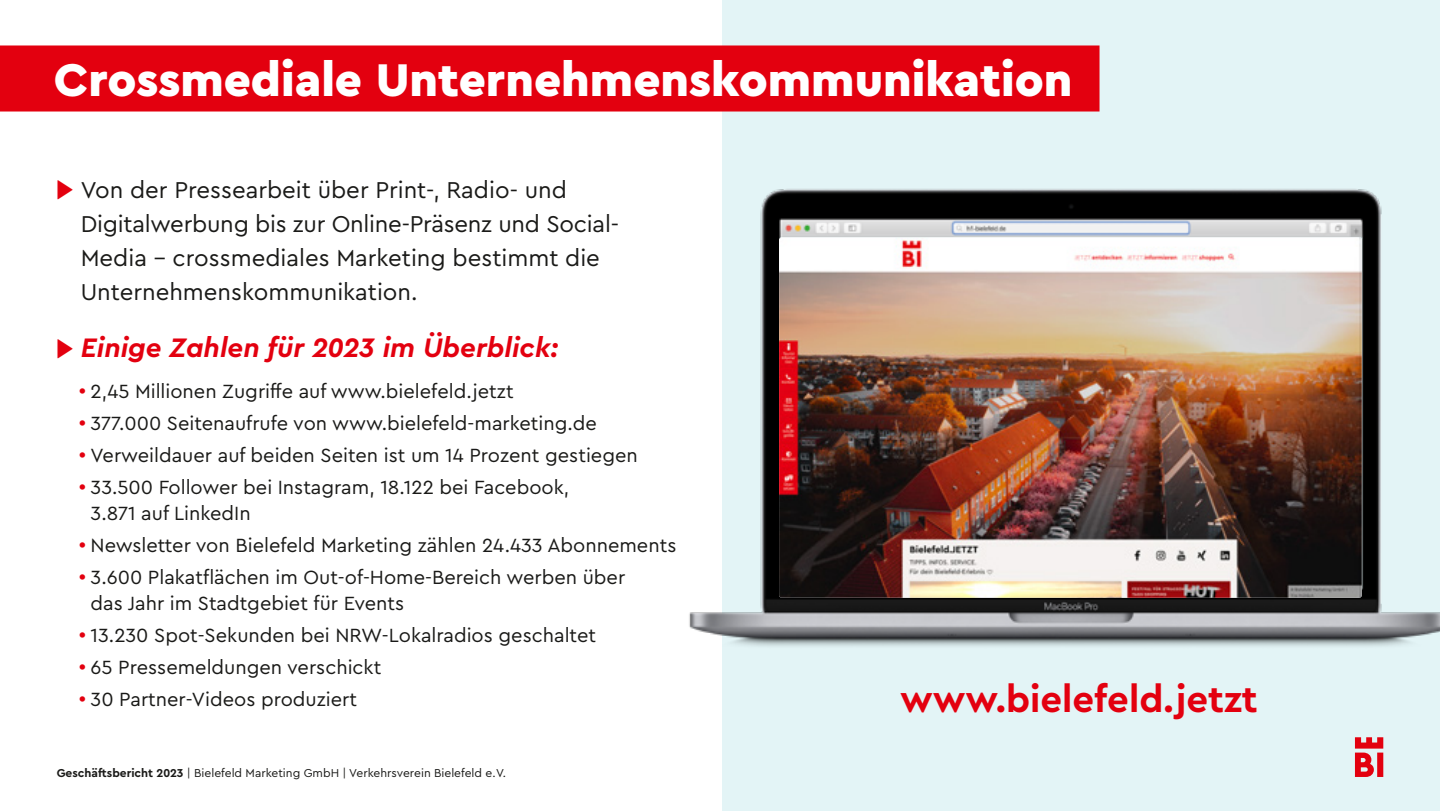
<style>
.page{position:relative;width:1440px;height:811px;background:#fff}
.page>*{position:absolute;margin:0;border:0;box-sizing:border-box;transform-origin:0 0}
.t1{font:900 48px "Cera Bielefeld";color:#fff}
.t2{font:700 38.2px "Cera Bielefeld";color:#e3000f}
.t3{font:italic 700 28px "Cera Bielefeld";color:#e3000f}
.t4{font:24px/34px "Cera Bielefeld";color:#1a1a18}
.t5{font:20px/26px "Cera Bielefeld";color:#1a1a18}
.t6{font:12px "Cera Bielefeld";color:#1a1a18}
.s1{font-weight:700;font-size:28px;color:#e3000f}
.s2{font-style:normal}
.s3{font-family:"Oscine";color:#e3000f}
.s4{font-weight:700}
</style>
<div class="page">
<div style="left:723px;top:0;width:717px;height:811px;background:#e3f4f6"></div>
<img style="left:689px;top:145px;width:751px;height:518px">
<img style="left:779px;top:237px;width:583px;height:360px">
<div style="left:0;top:45px;width:1100px;height:66px;background:#e3000f"></div>
<svg style="left:1355px;top:737px;width:28px;height:40px"></svg>
<h1 class="t1" style="left:54px;top:47px;width:1020px">Crossmediale Unternehmenskommunikation</h1>
<p class="t4" style="left:81px;top:172px;width:540px;text-indent:-26px"><span class="s1">▶</span> Von der Pressearbeit über Print-, Radio- und Digitalwerbung bis zur Online-Präsenz und Social-Media – crossmediales Marketing bestimmt die Unternehmenskommunikation.</p>
<h3 class="t3" style="left:55px;top:329px;width:505px"><span class="s2">▶</span> Einige Zahlen für 2023 im Überblick:</h3>
<p class="t5" style="left:78px;top:377px;width:437px"><span class="s3">•</span> 2,45 Millionen Zugriffe auf www.bielefeld.jetzt</p>
<p class="t5" style="left:78px;top:409px;width:520px"><span class="s3">•</span> 377.000 Seitenaufrufe von www.bielefeld-marketing.de</p>
<p class="t5" style="left:78px;top:441px;width:561px"><span class="s3">•</span> Verweildauer auf beiden Seiten ist um 14 Prozent gestiegen</p>
<p class="t5" style="left:91px;top:473px;width:480px;text-indent:-13px"><span class="s3">•</span> 33.500 Follower bei Instagram, 18.122 bei Facebook,<br>3.871 auf LinkedIn</p>
<p class="t5" style="left:78px;top:531px;width:600px"><span class="s3">•</span> Newsletter von Bielefeld Marketing zählen 24.433 Abonnements</p>
<p class="t5" style="left:91px;top:563px;width:536px;text-indent:-13px"><span class="s3">•</span> 3.600 Plakatflächen im Out-of-Home-Bereich werben über das Jahr im Stadtgebiet für Events</p>
<p class="t5" style="left:78px;top:621px;width:520px"><span class="s3">•</span> 13.230 Spot-Sekunden bei NRW-Lokalradios geschaltet</p>
<p class="t5" style="left:78px;top:653px;width:305px"><span class="s3">•</span> 65 Pressemeldungen verschickt</p>
<p class="t5" style="left:78px;top:685px;width:281px"><span class="s3">•</span> 30 Partner-Videos produziert</p>
<p class="t6" style="left:57px;top:765px;width:451px"><span class="s4">Geschäftsbericht 2023</span> | Bielefeld Marketing GmbH | Verkehrsverein Bielefeld e.V.</p>
<h2 class="t2" style="left:900px;top:674px;width:359px">www.bielefeld.jetzt</h2>
</div>
